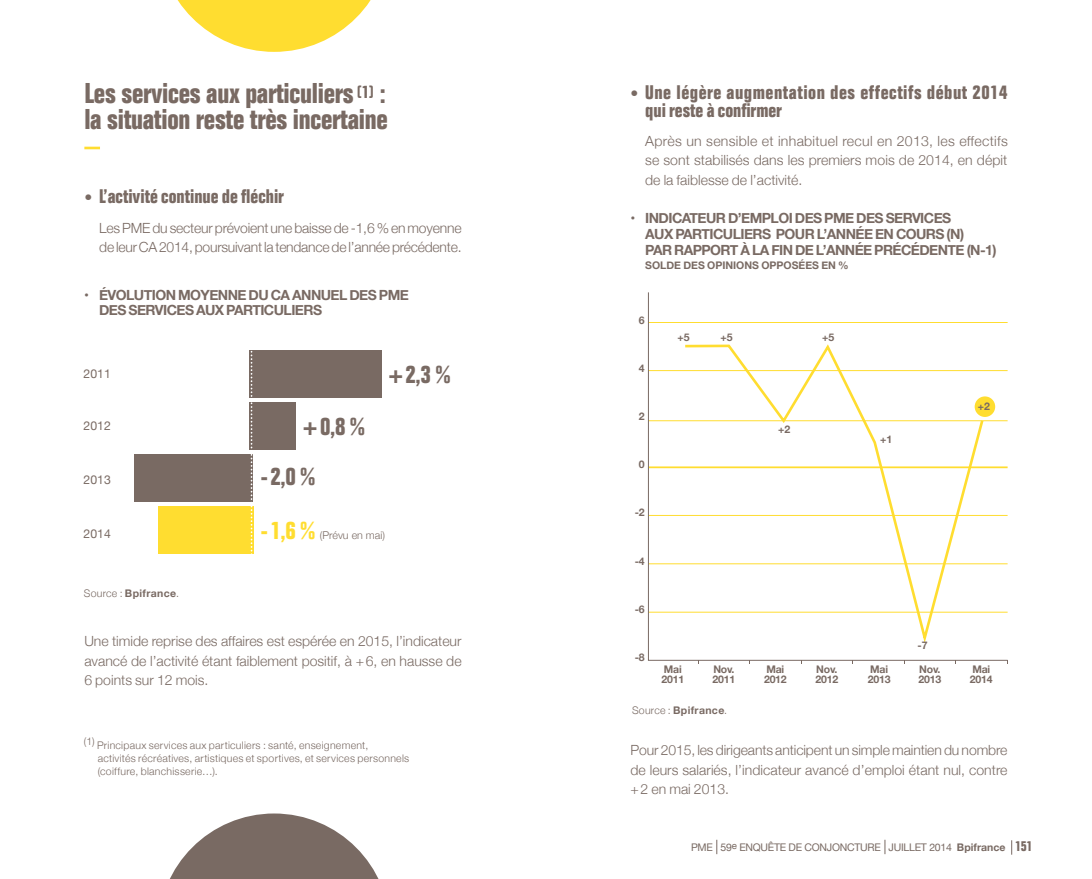
<style>
.page{position:relative;width:1092px;height:879px;background:#fff}
.page>*{position:absolute;margin:0;border:0;box-sizing:border-box;transform-origin:0 0}
.t1{font:700 condensed 28px/26.2px "Folio";letter-spacing:-.01em;color:#796a63}
.t2{font:700 condensed 24.5px/50.4px "Folio";color:#796a63}
.t3{font:700 condensed 24.5px "Folio";color:#ffdd30}
.t4{font:700 condensed 19.25px/17.5px "Folio";letter-spacing:.025em;color:#796a63}
.t5{font:700 condensed 19.25px "Folio";color:#796a63}
.t6{font:300 14px/19.2px "Helvetica Neue";color:#796a63;text-align:justify}
.t7{font:700 14px/15.8px "Helvetica Neue";letter-spacing:-.04em;color:#796a63}
.t8{font:12.25px "Helvetica Neue";color:#796a63}
.t9{font:300 10.67px "Helvetica Neue";color:#796a63}
.t10{font:300 10.5px/13.1px "Helvetica Neue";letter-spacing:.025em;color:#796a63}
.t11{font:700 10.5px/10.5px "Helvetica Neue";color:#796a63}
.t12{font:10.5px "Helvetica Neue";letter-spacing:-.025em;color:#796a63}
.t13{font:700 10.5px "Helvetica Neue";letter-spacing:.035em;color:#796a63}
.s1{font-family:"Helvetica";font-weight:300;font-stretch:normal;font-size:15.75px}
.s2{font-weight:300}
.s3{font-weight:700}
.s4{font-family:"Folio";font-weight:700;font-stretch:condensed;font-size:14px}
</style>
<div class="page">
<svg style="left:1011px;top:840px;width:1px;height:14px"></svg>
<svg style="left:716px;top:839px;width:1px;height:14px"></svg>
<svg style="left:884px;top:839px;width:1px;height:14px"></svg>
<div style="left:158px;top:505px;width:95px;height:47px;background:#ffdd30"></div>
<div style="left:135px;top:454px;width:118px;height:47px;background:#796a63"></div>
<div style="left:249px;top:402px;width:47px;height:47px;background:#796a63"></div>
<div style="left:249px;top:350px;width:133px;height:47px;background:#796a63"></div>
<svg style="left:84px;top:147px;width:16px;height:2px"></svg>
<svg style="left:251px;top:350px;width:1px;height:204px"></svg>
<svg style="left:647px;top:292px;width:361px;height:369px"></svg>
<svg style="left:682px;top:341px;width:303px;height:307px"></svg>
<div style="left:974px;top:396px;width:21px;height:21px;background:#ffdd30;border-radius:50%"></div>
<svg style="left:177px;top:0;width:194px;height:52px"></svg>
<svg style="left:170px;top:813px;width:208px;height:65px"></svg>
<h1 class="t1" style="left:84px;top:80px;width:305px">Les services aux particuliers <sup>(1)</sup> : la situation reste très incertaine</h1>
<h3 class="t5" style="left:84px;top:186px;width:201px"><span class="s1">•</span> L’activité continue de fléchir</h3>
<p class="t6" style="left:99px;top:217px;width:364px">Les PME du secteur prévoient une baisse de -1,6 % en moyenne de leur CA 2014, poursuivant la tendance de l’année précédente.</p>
<p class="t7" style="left:99px;top:287px;width:311px;text-indent:-15px">• ÉVOLUTION MOYENNE DU CA ANNUEL DES PME<br>DES SERVICES AUX PARTICULIERS</p>
<p class="t8" style="left:84px;top:364px;width:29px">2011</p>
<p class="t8" style="left:84px;top:416px;width:29px">2012</p>
<p class="t8" style="left:84px;top:470px;width:29px">2013</p>
<p class="t8" style="left:84px;top:524px;width:29px">2014</p>
<p class="t13" style="left:84px;top:584px;width:97px"><span class="s2">Source :</span> Bpifrance<span class="s2">.</span></p>
<h2 class="t2" style="left:388px;top:349px;width:63px">+2,3 %</h2>
<h2 class="t2" style="left:260px;top:401px;width:106px;text-indent:43px">+0,8 % -2,0 %</h2>
<h2 class="t3" style="left:260px;top:516px;width:56px">-1,6 %</h2>
<p class="t9" style="left:320px;top:526px;width:67px">(Prévu en mai)</p>
<p class="t6" style="left:84px;top:630px;width:379px">Une timide reprise des affaires est espérée en 2015, l’indicateur avancé de l’activité étant faiblement positif, à +6, en hausse de 6 points sur 12 mois.</p>
<p class="t10" style="left:98px;top:737px;width:313px;text-indent:-14px">(1) Principaux services aux particuliers : santé, enseignement,<br>activités récréatives, artistiques et sportives, et services personnels (coiffure, blanchisserie…).</p>
<h3 class="t4" style="left:645px;top:84px;width:363px;text-indent:-15px"><span class="s1">•</span> Une légère augmentation des effectifs début 2014 qui reste à confirmer</h3>
<p class="t6" style="left:645px;top:131px;width:364px">Après un sensible et inhabituel recul en 2013, les effectifs se sont stabilisés dans les premiers mois de 2014, en dépit de la faiblesse de l’activité.</p>
<p class="t7" style="left:645px;top:211px;width:353px;text-indent:-15px">• INDICATEUR D’EMPLOI DES PME DES SERVICES<br>AUX PARTICULIERS POUR L’ANNÉE EN COURS (N)<br>PAR RAPPORT À LA FIN DE L’ANNÉE PRÉCÉDENTE (N-1)</p>
<p class="t11" style="left:645px;top:260px;width:205px">SOLDE DES OPINIONS OPPOSÉES EN %</p>
<p class="t11" style="left:638px;top:315px;width:7px">6</p>
<p class="t11" style="left:638px;top:363px;width:7px">4</p>
<p class="t11" style="left:638px;top:411px;width:7px">2</p>
<p class="t11" style="left:638px;top:459px;width:7px">0</p>
<p class="t11" style="left:634px;top:507px;width:11px">-2</p>
<p class="t11" style="left:634px;top:555px;width:11px">-4</p>
<p class="t11" style="left:634px;top:603px;width:11px">-6</p>
<p class="t11" style="left:634px;top:652px;width:11px">-8</p>
<p class="t11" style="left:677px;top:332px;width:14px">+ 5</p>
<p class="t11" style="left:720px;top:332px;width:14px">+ 5</p>
<p class="t11" style="left:822px;top:332px;width:14px">+ 5</p>
<p class="t11" style="left:778px;top:424px;width:14px">+ 2</p>
<p class="t11" style="left:880px;top:434px;width:14px">+ 1</p>
<p class="t11" style="left:977px;top:401px;width:14px">+ 2</p>
<p class="t11" style="left:917px;top:640px;width:12px">- 7</p>
<p class="t11" style="left:661px;top:663px;width:24px">Mai<br>2011</p>
<p class="t11" style="left:712px;top:663px;width:24px">Nov.<br>2011</p>
<p class="t11" style="left:764px;top:663px;width:24px">Mai<br>2012</p>
<p class="t11" style="left:815px;top:663px;width:24px">Nov.<br>2012</p>
<p class="t11" style="left:867px;top:663px;width:24px">Mai<br>2013</p>
<p class="t11" style="left:918px;top:663px;width:24px">Nov.<br>2013</p>
<p class="t11" style="left:969px;top:663px;width:24px">Mai<br>2014</p>
<p class="t13" style="left:632px;top:701px;width:97px"><span class="s2">Source :</span> Bpifrance<span class="s2">.</span></p>
<p class="t6" style="left:630px;top:739px;width:378px">Pour 2015, les dirigeants anticipent un simple maintien du nombre de leurs salariés, l’indicateur avancé d’emploi étant nul, contre +2 en mai 2013.</p>
<p class="t12" style="left:691px;top:839px;width:343px">PME 59<sup>e</sup> ENQUÊTE DE CONJONCTURE JUILLET 2014 <span class="s3">Bpifrance</span> <span class="s4">151</span></p>
</div>
